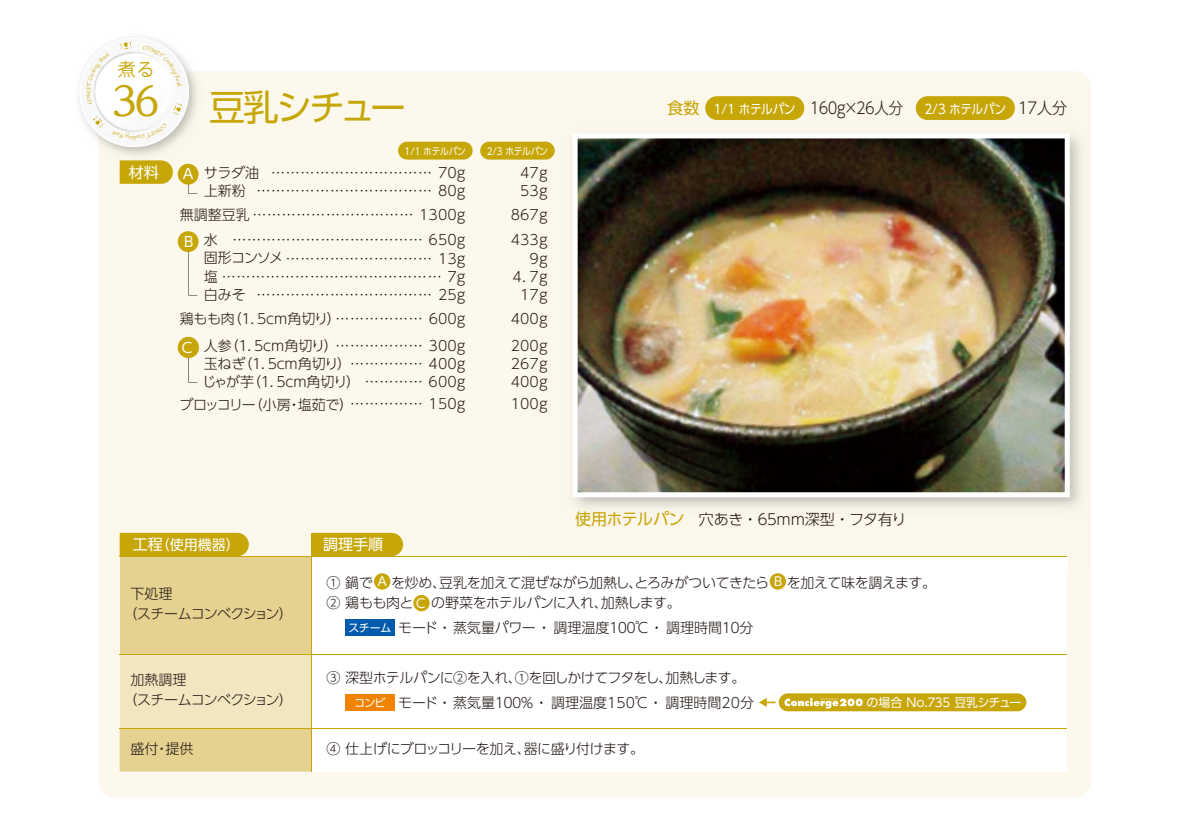
<style>
.page{position:relative;width:1191px;height:840px;background:#fff}
.page>*{position:absolute;margin:0;border:0;box-sizing:border-box;transform-origin:0 0}
.t1{font:500 40px "UD Reimin Pro";color:#c7a608}
.t2{font:36px "UD Shin Go Pro";letter-spacing:-.085em;color:#c7a608}
.t3{font:18px "Koz Go Pro";color:#c7a608}
.t4{font:300 16px "UD Shin Go Pro";letter-spacing:-.38em;color:#231916;scale:.9 1}
.t5{font:300 16px "UD Shin Go Pro";letter-spacing:-.38em;color:#231916;scale:.94 1}
.t6{font:16px "UD Shin Go Pro";color:#c7a608}
.t7{font:300 15px "UD Shin Go Pro";letter-spacing:-.04em;color:#231916}
.t8{font:15px "UD Shin Go Pro";color:#fff}
.t9{font:300 14px/18px "UD Shin Go Pro";letter-spacing:-.05em;color:#231916}
.t10{font:300 14px/24.6px "UD Shin Go Pro";letter-spacing:-.03em;color:#231916}
.t11{font:300 14px/18px "UD Shin Go Pro";letter-spacing:-.09em;color:#231916}
.t12{font:300 14px/18px "UD Shin Go Pro";letter-spacing:-.085em;color:#231916}
.t13{font:300 14px "UD Shin Go Pro";letter-spacing:-.015em;color:#231916}
.t14{font:300 14px "UD Shin Go Pro";letter-spacing:-.12em;color:#231916}
.t15{font:300 14px "UD Shin Go Pro";letter-spacing:-.165em;color:#231916}
.t16{font:300 14px/18px "UD Shin Go Pro";letter-spacing:-.345em;color:#231916;text-align:right}
.t17{font:14px "UD Shin Go Pro";color:#fff}
.t18{font:13px "UD Shin Go Pro";letter-spacing:-.03em;color:#fff;scale:.9 1}
.t19{font:12.2px "UD Shin Go Pro";color:#fff}
.t20{font:12px "UD Shin Go Pro";letter-spacing:-.065em;color:#fff}
.t21{font:9.8px "UD Shin Go Pro";letter-spacing:-.035em;color:#fff;scale:.9 1}
.s1{font-weight:400;font-size:16px;color:#c7a608}
.s2{font-size:15px}
.s3{font-weight:400;font-size:11px;color:#fff}
</style>
<div class="page">
<div style="left:99px;top:71px;width:992px;height:726px;background:#fcf8eb"></div>
<div style="left:312px;top:556px;width:755px;height:215px;background:#fff"></div>
<img style="left:111px;top:37px;width:80px;height:34px">
<img style="left:99px;top:71px;width:105px;height:91px">
<img style="left:528px;top:81px;width:563px;height:490px">
<img style="left:528px;top:556px;width:539px;height:15px">
<img style="left:572px;top:133px;width:497px;height:364px">
<svg style="left:312px;top:532px;width:91px;height:23px;background:#caaa15"></svg>
<div style="left:120px;top:532px;width:129px;height:23px;background:#c7a608"></div>
<div style="left:120px;top:728px;width:192px;height:43px;background:#e5d290"></div>
<div style="left:120px;top:556px;width:192px;height:98px;background:#e5d290"></div>
<div style="left:120px;top:654px;width:192px;height:74px;background:#f1e6bf"></div>
<div style="left:480px;top:142px;width:74px;height:17px;background:#c7a608;border-radius:9px"></div>
<div style="left:398px;top:142px;width:74px;height:17px;background:#c7a608;border-radius:9px"></div>
<div style="left:915px;top:96px;width:99px;height:24px;background:#c7a608;border-radius:12px"></div>
<div style="left:705px;top:96px;width:99px;height:24px;background:#c7a608;border-radius:12px"></div>
<hr style="left:119px;top:654px;width:948px;height:1px;background:#c7a608">
<hr style="left:119px;top:555px;width:948px;height:1px;background:#c7a608">
<hr style="left:119px;top:728px;width:948px;height:1px;background:#c7a608">
<hr style="left:311px;top:532px;width:1px;height:239px;background:#c7a608">
<svg style="left:120px;top:160px;width:53px;height:24px"></svg>
<div style="left:779px;top:693px;width:247px;height:17px;background:#c7a608;border-radius:9px"></div>
<svg style="left:784px;top:698px;width:78px;height:10px"></svg>
<svg style="left:759px;top:698px;width:16px;height:8px"></svg>
<div style="left:345px;top:694px;width:50px;height:16px;background:#f08300"></div>
<svg style="left:188px;top:248px;width:9px;height:47px"></svg>
<div style="left:178px;top:231px;width:20px;height:21px;background:#c7a608;border-radius:50%"></div>
<svg style="left:188px;top:181px;width:9px;height:12px"></svg>
<div style="left:178px;top:164px;width:20px;height:20px;background:#c7a608;border-radius:50%"></div>
<svg style="left:188px;top:354px;width:9px;height:28px"></svg>
<div style="left:178px;top:336px;width:21px;height:22px;background:#c7a608;border-radius:50%"></div>
<div style="left:374px;top:573px;width:16px;height:16px;background:#c7a608;border-radius:50%"></div>
<div style="left:769px;top:573px;width:17px;height:16px;background:#c7a608;border-radius:50%"></div>
<div style="left:345px;top:619px;width:50px;height:16px;background:#005bac"></div>
<div style="left:413px;top:594px;width:16px;height:17px;background:#c7a608;border-radius:50%"></div>
<svg style="left:79px;top:42px;width:103px;height:105px"></svg>
<p class="t3" style="left:118px;top:57px;width:38px">煮る</p>
<h1 class="t1" style="left:112px;top:68px;width:49px">36</h1>
<p class="t8" style="left:129px;top:160px;width:31px">材料</p>
<h2 class="t2" style="left:209px;top:79px;width:198px">豆乳シチュー</h2>
<p class="t6" style="left:667px;top:95px;width:33px">食数</p>
<p class="t5" style="left:1015px;top:95px;width:56px">１７人分</p>
<p class="t4" style="left:807px;top:95px;width:108px">１６０ｇ×２６人分</p>
<p class="t18" style="left:714px;top:98px;width:92px">1/1 ホテルパン</p>
<p class="t18" style="left:924px;top:98px;width:92px">2/3 ホテルパン</p>
<p class="t21" style="left:404px;top:143px;width:70px">1/1 ホテルパン</p>
<p class="t21" style="left:487px;top:143px;width:70px">2/3 ホテルパン</p>
<p class="t9" style="left:204px;top:163px;width:57px">サラダ油上新粉</p>
<p class="t9" style="left:518px;top:163px;width:34px">４７ｇ<br>５３ｇ</p>
<p class="t17" style="left:181px;top:162px;width:15px">Ａ</p>
<p class="t9" style="left:256px;top:163px;width:213px;text-align:right">…………………………… ７０ｇ……………………………… ８０ｇ</p>
<p class="t15" style="left:180px;top:203px;width:290px">無調整豆乳 …………………………… １３００ｇ</p>
<p class="t9" style="left:508px;top:205px;width:43px">８６７ｇ</p>
<p class="t17" style="left:184px;top:230px;width:11px">B</p>
<p class="t12" style="left:204px;top:230px;width:266px">水<br>固形コンソメ ………………………… １３ｇ塩 ……………………………………… ７ｇ白みそ</p>
<p class="t16" style="left:508px;top:230px;width:43px">４３３ｇ<br>９ｇ<br>４．７ｇ<br>１７ｇ</p>
<p class="t9" style="left:232px;top:230px;width:237px">………………………………… ６５０ｇ</p>
<p class="t9" style="left:256px;top:284px;width:213px">……………………………… ２５ｇ</p>
<p class="t9" style="left:180px;top:309px;width:290px">鶏もも肉（１．５cm角切り）……………… ６００ｇ</p>
<p class="t9" style="left:508px;top:309px;width:43px">４００ｇ</p>
<p class="t17" style="left:182px;top:336px;width:12px">C</p>
<p class="t11" style="left:202px;top:336px;width:267px">人参（１．５cm角切り）<br>玉ねぎ（１．５cm角切り）…………… ４００ｇじゃが芋（１．５cm角切り） … … … … ６００ｇ</p>
<p class="t9" style="left:508px;top:336px;width:43px;text-align:justify">２００ｇ２６７ｇ４００ｇ</p>
<p class="t9" style="left:335px;top:336px;width:134px">……………… ３００ｇ</p>
<p class="t14" style="left:179px;top:392px;width:290px">ブロッコリー（小房・塩茹で）…………… １５０ｇ</p>
<p class="t9" style="left:508px;top:394px;width:43px">１００ｇ</p>
<p class="t7" style="left:575px;top:506px;width:333px"><span class="s1">使用ホテルパン</span> 穴あき・６５ｍｍ深型・フタ有り</p>
<p class="t17" style="left:133px;top:533px;width:108px"><span class="s2">工程</span>（使用機器）</p>
<p class="t8" style="left:323px;top:532px;width:61px">調理手順</p>
<p class="t9" style="left:123px;top:583px;width:171px;line-height:20px;text-indent:7px">下処理<br>（スチームコンベクション）</p>
<p class="t10" style="left:327px;top:569px;width:611px">① 鍋で 　を炒め、豆乳を加えて混ぜながら加熱し、とろみがついてきたら 　を加えて味を調えます。</p>
<p class="t19" style="left:376px;top:571px;width:14px">Ａ</p>
<p class="t9" style="left:327px;top:593px;width:355px">② 鶏もも肉と 　の野菜をホテルパンに入れ、加熱します。</p>
<p class="t19" style="left:774px;top:571px;width:10px">B</p>
<p class="t19" style="left:416px;top:593px;width:11px">C</p>
<p class="t13" style="left:348px;top:615px;width:407px"><span class="s3">スチーム</span> モード ・ 蒸気量パワー ・ 調理温度１００℃ ・ 調理時間１０分</p>
<p class="t9" style="left:123px;top:669px;width:171px;line-height:20px;text-indent:7px">加熱調理<br>（スチームコンベクション）</p>
<p class="t10" style="left:354px;top:664px;width:401px;text-indent:-27px">③ 深型ホテルパンに②を入れ、①を回しかけてフタをし、加熱します。<span class="s3">コンビ</span> モード ・ 蒸気量１００％ ・ 調理温度150℃ ・ 調理時間20分</p>
<p class="t20" style="left:866px;top:692px;width:157px">の場合 No.７３5 豆乳シチュー</p>
<p class="t9" style="left:130px;top:738px;width:64px">盛付・提供</p>
<p class="t9" style="left:327px;top:738px;width:319px">④ 仕上げにブロッコリーを加え、器に盛り付けます。</p>
</div>
